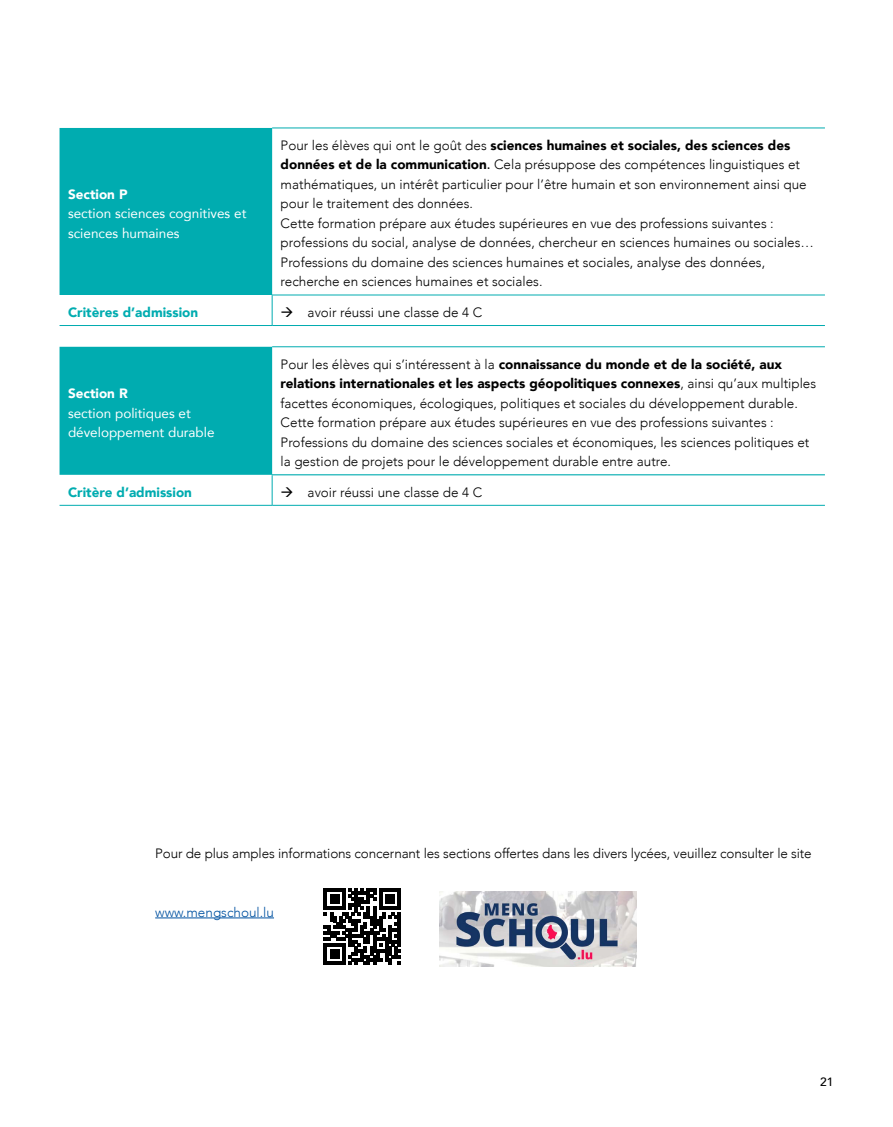
<style>
.page{position:relative;width:893px;height:1127px;background:#fff}
.page>*{position:absolute;margin:0;border:0;box-sizing:border-box;transform-origin:0 0}
.texte_courant{font:300 13.5px/19.5px "Avenir";color:#000}
.texte_courant-2{font:13.5px/19.5px "Avenir";color:#fff}
.texte_courant-3{font:900 13.5px "Avenir";color:#00acb0}
.texte_courant-4{font:300 13.5px "Avenir";color:#0052a1}
.texte_courant-5{font:900 13.5px "Avenir";color:#fff}
.t1{font:500 12px "Avenir";color:#000}
.s1{font-weight:900}
.s2{font-weight:500}
</style>
<div class="page">
<svg style="left:60px;top:128px;width:212px;height:347px;background:#25b8bb"></svg>
<hr style="left:272px;top:128px;width:553px;height:1px;background:#00acb0">
<hr style="left:272px;top:295px;width:553px;height:1px;background:#00acb0">
<hr style="left:60px;top:325px;width:212px;height:1px;background:#00acb0">
<hr style="left:272px;top:325px;width:553px;height:1px;background:#00acb0">
<hr style="left:272px;top:346px;width:553px;height:1px;background:#00acb0">
<hr style="left:272px;top:474px;width:553px;height:1px;background:#00acb0">
<hr style="left:60px;top:505px;width:212px;height:1px;background:#00acb0">
<hr style="left:272px;top:505px;width:553px;height:1px;background:#00acb0">
<hr style="left:272px;top:295px;width:1px;height:30px;background:#00acb0">
<hr style="left:272px;top:475px;width:1px;height:30px;background:#00acb0">
<hr style="left:155px;top:917px;width:119px;height:1px;background:#0052a1">
<svg style="left:324px;top:888px;width:77px;height:77px"></svg>
<img style="left:439px;top:891px;width:197px;height:76px">
<p class="texte_courant-5" style="left:68px;top:182px;width:61px">Section P</p>
<p class="texte_courant-2" style="left:68px;top:203px;width:180px">section sciences cognitives et sciences humaines</p>
<p class="texte_courant" style="left:281px;top:136px;width:528px">Pour les élèves qui ont le goût des <span class="s1">sciences humaines et sociales, des sciences des données et de la communication</span><span class="s2">.</span> Cela présuppose des compétences linguistiques et mathématiques, un intérêt particulier pour l’être humain et son environnement ainsi que pour le traitement des données.</p>
<p class="texte_courant" style="left:281px;top:214px;width:495px">Cette formation prépare aux études supérieures en vue des professions suivantes :</p>
<p class="texte_courant" style="left:281px;top:233px;width:535px">professions du social, analyse de données, chercheur en sciences humaines ou sociales…</p>
<p class="texte_courant" style="left:281px;top:253px;width:486px">Professions du domaine des sciences humaines et sociales, analyse des données, recherche en sciences humaines et sociales.</p>
<p class="texte_courant-3" style="left:68px;top:301px;width:132px">Critères d’admission</p>
<p class="texte_courant" style="left:281px;top:303px;width:203px">→ avoir réussi une classe de 4 C</p>
<p class="texte_courant-2" style="left:68px;top:383px;width:148px"><span class="s1">Section R<br></span>section politiques et développement durable</p>
<p class="texte_courant" style="left:281px;top:354px;width:537px">Pour les élèves qui s’intéressent à la <span class="s1">connaissance du monde et de la société, aux relations internationales et les aspects géopolitiques connexes</span>, ainsi qu’aux multiples facettes économiques, écologiques, politiques et sociales du développement durable.</p>
<p class="texte_courant" style="left:281px;top:413px;width:495px">Cette formation prépare aux études supérieures en vue des professions suivantes :</p>
<p class="texte_courant" style="left:281px;top:432px;width:530px">Professions du domaine des sciences sociales et économiques, les sciences politiques et la gestion de projets pour le développement durable entre autre.</p>
<p class="texte_courant-3" style="left:68px;top:480px;width:125px">Critère d’admission</p>
<p class="texte_courant" style="left:281px;top:482px;width:203px">→ avoir réussi une classe de 4 C</p>
<p class="texte_courant" style="left:155px;top:844px;width:658px">Pour de plus amples informations concernant les sections offertes dans les divers lycées, veuillez consulter le site</p>
<p class="texte_courant-4" style="left:155px;top:904px;width:120px">www.mengschoul.lu</p>
<p class="t1" style="left:820px;top:1071px;width:15px">21</p>
</div>
